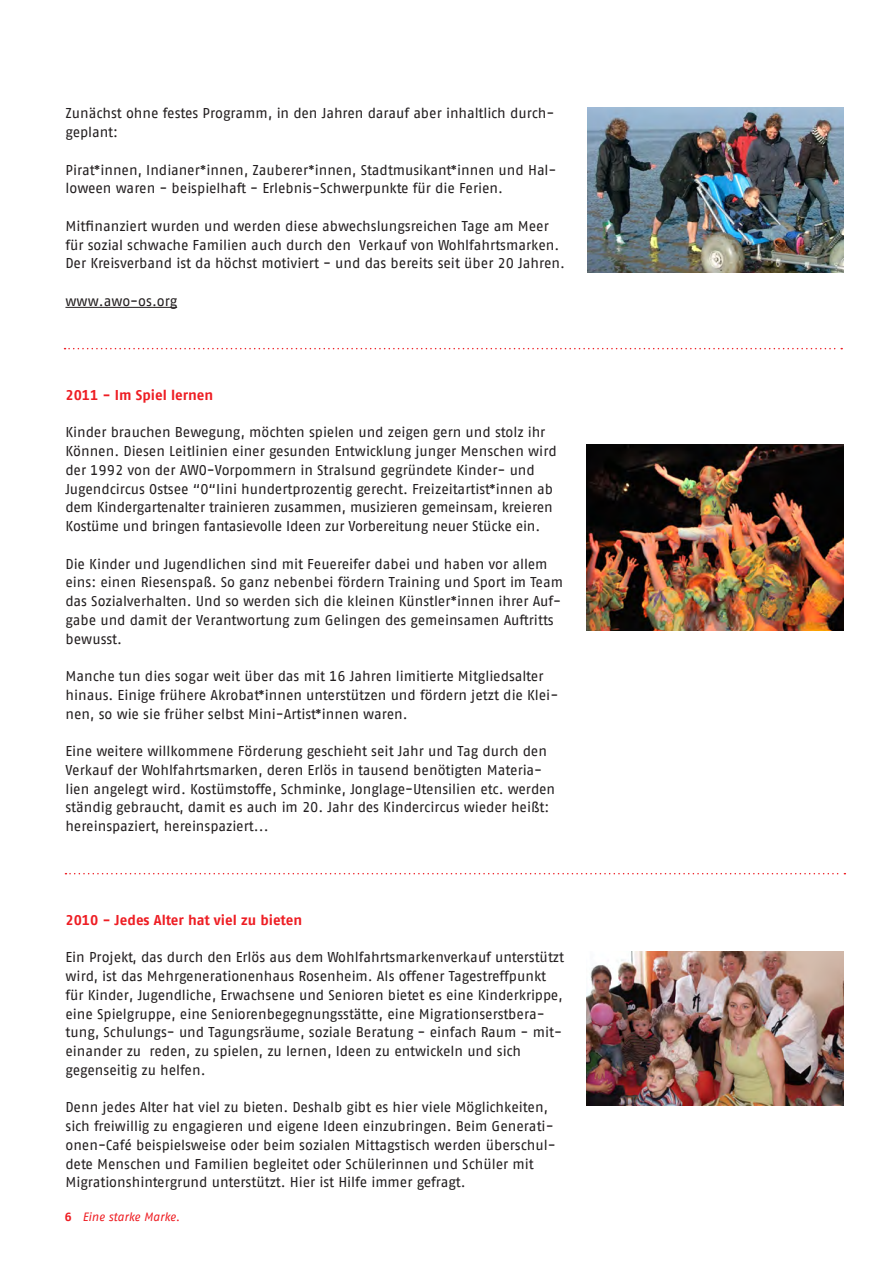
<style>
.page{position:relative;width:893px;height:1263px;background:#fff}
.page>*{position:absolute;margin:0;border:0;box-sizing:border-box;transform-origin:0 0}
.t1{font:14.25px/18.8px "AWO Fago Office";color:#231f20}
.t2{font:700 14.25px "AWO Fago Office";color:#ee1d23}
.t3{font:italic 12px "AWO Fago Office";letter-spacing:-.005em;color:#ee1d23}
.s1{font-weight:700;font-style:normal}
</style>
<div class="page">
<hr style="left:65px;top:307px;width:112px;height:1px;background:#231f20">
<img style="left:587px;top:444px;width:256px;height:186px">
<img style="left:587px;top:951px;width:256px;height:154px">
<svg style="left:65px;top:348px;width:777px;height:1px"></svg>
<svg style="left:65px;top:873px;width:780px;height:1px"></svg>
<img style="left:587px;top:107px;width:256px;height:165px">
<p class="t1" style="left:65px;top:104px;width:490px">Zunächst ohne festes Programm, in den Jahren darauf aber inhaltlich durch&shy;geplant:</p>
<p class="t1" style="left:65px;top:160px;width:493px">Pirat*innen, Indianer*innen, Zauberer*innen, Stadtmusikant*innen und Hal&shy;loween waren - beispielhaft - Erlebnis-Schwerpunkte für die Ferien.</p>
<p class="t1" style="left:65px;top:216px;width:501px">Mitfinanziert wurden und werden diese abwechslungsreichen Tage am Meer für sozial schwache Familien auch durch den Verkauf von Wohlfahrtsmarken.<br>Der Kreisverband ist da höchst motiviert - und das bereits seit über 20 Jahren.</p>
<p class="t1" style="left:65px;top:291px;width:113px">www.awo-os.org</p>
<p class="t2" style="left:65px;top:386px;width:149px">2011 - Im Spiel lernen</p>
<p class="t1" style="left:65px;top:423px;width:493px">Kinder brauchen Bewegung, möchten spielen und zeigen gern und stolz ihr Können. Diesen Leitlinien einer gesunden Entwicklung junger Menschen wird der 1992 von der AWO-Vorpommern in Stralsund gegründete Kinder- und Jugendcircus Ostsee “O“Iini hundertprozentig gerecht. Freizeitartist*innen ab dem Kindergartenalter trainieren zusammen, musizieren gemeinsam, kreieren Kostüme und bringen fantasievolle Ideen zur Vorbereitung neuer Stücke ein.</p>
<p class="t1" style="left:65px;top:554px;width:499px">Die Kinder und Jugendlichen sind mit Feuereifer dabei und haben vor allem eins: einen Riesenspaß. So ganz nebenbei fördern Training und Sport im Team das Sozialverhalten. Und so werden sich die kleinen Künstler*innen ihrer Auf&shy;gabe und damit der Verantwortung zum Gelingen des gemeinsamen Auftritts bewusst.</p>
<p class="t1" style="left:65px;top:667px;width:494px">Manche tun dies sogar weit über das mit 16 Jahren limitierte Mitgliedsalter hinaus. Einige frühere Akrobat*innen unterstützen und fördern jetzt die Klei&shy;nen, so wie sie früher selbst Mini-Artist*innen waren.</p>
<p class="t1" style="left:65px;top:742px;width:491px">Eine weitere willkommene Förderung geschieht seit Jahr und Tag durch den Verkauf der Wohlfahrtsmarken, deren Erlös in tausend benötigten Materia&shy;lien angelegt wird. Kostümstoffe, Schminke, Jonglage-Utensilien etc. werden ständig gebraucht, damit es auch im 20. Jahr des Kindercircus wieder heißt: hereinspaziert, hereinspaziert...</p>
<p class="t2" style="left:65px;top:911px;width:238px">2010 - Jedes Alter hat viel zu bieten</p>
<p class="t1" style="left:65px;top:948px;width:500px">Ein Projekt, das durch den Erlös aus dem Wohlfahrtsmarkenverkauf unterstützt wird, ist das Mehrgenerationenhaus Rosenheim. Als offener Tagestreffpunkt für Kinder, Jugendliche, Erwachsene und Senioren bietet es eine Kinderkrippe, eine Spielgruppe, eine Seniorenbegegnungsstätte, eine Migrationserstbera&shy;tung, Schulungs- und Tagungsräume, soziale Beratung - einfach Raum - mit&shy;einander zu reden, zu spielen, zu lernen, Ideen zu entwickeln und sich gegenseitig zu helfen.</p>
<p class="t1" style="left:65px;top:1098px;width:492px">Denn jedes Alter hat viel zu bieten. Deshalb gibt es hier viele Möglichkeiten, sich freiwillig zu engagieren und eigene Ideen einzubringen. Beim Generati&shy;onen-Café beispielsweise oder beim sozialen Mittagstisch werden überschul&shy;dete Menschen und Familien begleitet oder Schülerinnen und Schüler mit Migrationshintergrund unterstützt. Hier ist Hilfe immer gefragt.</p>
<p class="t3" style="left:65px;top:1209px;width:117px"><span class="s1">6</span> Eine starke Marke.</p>
</div>
